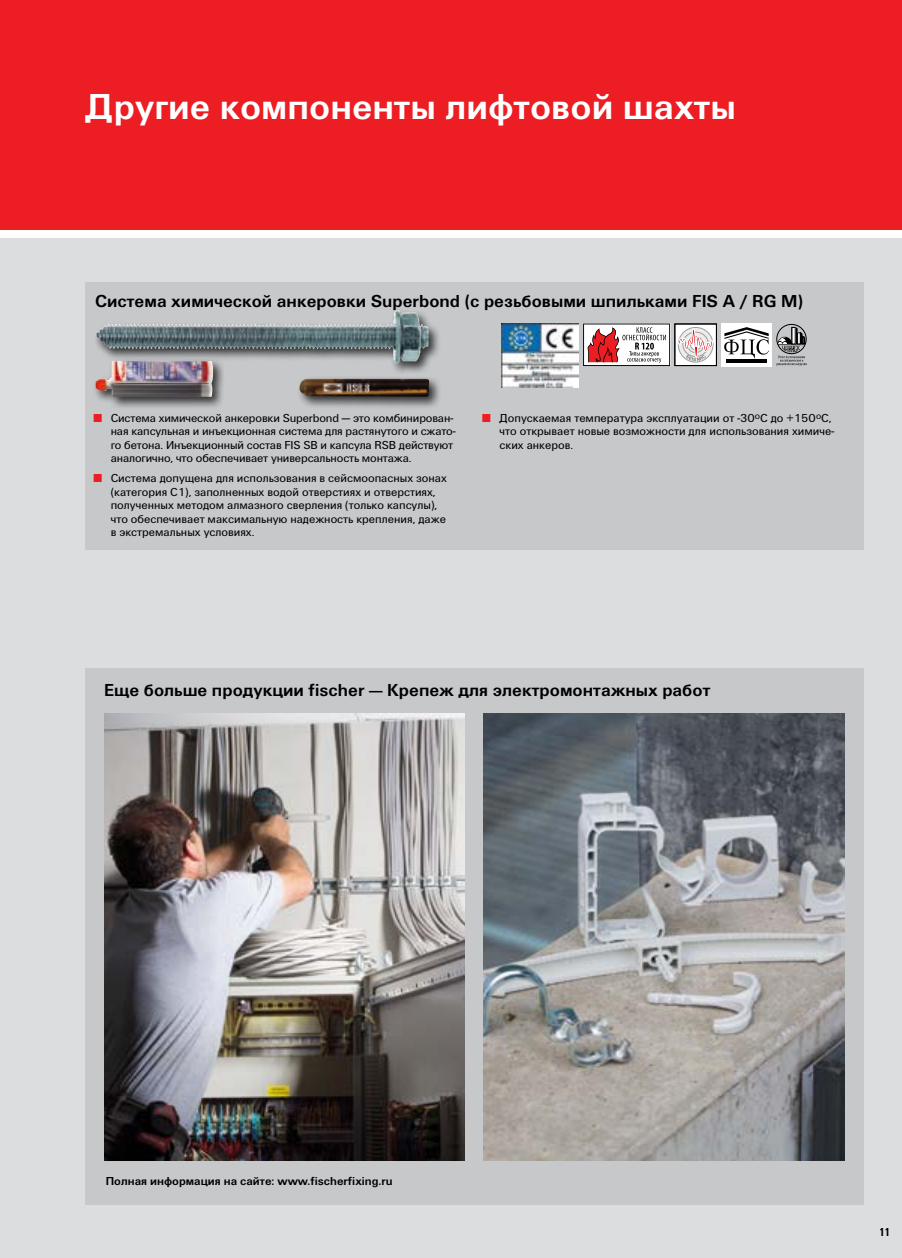
<style>
.page{position:relative;width:902px;height:1258px;background:#fff}
.page>*{position:absolute;margin:0;border:0;box-sizing:border-box;transform-origin:0 0}
.t1{font:700 37.5px "Fi We";color:#fff}
.t2{font:700 18px "Fi We";color:#000}
.t3{font:12px/13.5px "Fi We";color:#000}
.t4{font:700 12px "Fi We";color:#000}
.t5{font:700 condensed 12px "Fi We";color:#000}
.s1{color:#ed1d24}
</style>
<div class="page">
<div style="left:0;top:238px;width:13px;height:1020px;background:#dcddde"></div>
<div style="left:0;top:0;width:13px;height:230px;background:#ed1d24"></div>
<div style="left:13px;top:238px;width:889px;height:1020px;background:#dcddde"></div>
<div style="left:13px;top:0;width:889px;height:230px;background:#ed1d24"></div>
<div style="left:85px;top:282px;width:778px;height:268px;background:#c7c8ca"></div>
<div style="left:95px;top:307px;width:346px;height:68px;background:#000;opacity:.75"></div>
<img style="left:276px;top:310px;width:119px;height:17px">
<div style="left:92px;top:357px;width:133px;height:52px;background:#000;opacity:.75"></div>
<img style="left:95px;top:360px;width:119px;height:37px">
<div style="left:296px;top:375px;width:144px;height:34px;background:#000;opacity:.75"></div>
<img style="left:299px;top:378px;width:130px;height:19px">
<div style="left:85px;top:668px;width:778px;height:536px;background:#c7c8ca"></div>
<img style="left:104px;top:713px;width:360px;height:447px">
<img style="left:484px;top:713px;width:360px;height:447px">
<img style="left:501px;top:323px;width:77px;height:64px">
<svg style="left:583px;top:323px;width:87px;height:43px;background:#cfaaac"></svg>
<div style="left:675px;top:324px;width:41px;height:41px;background:#fff"></div>
<div style="left:678px;top:327px;width:35px;height:35px;border:1px solid #9d9d9c;border-radius:50%"></div>
<svg style="left:677px;top:328px;width:36px;height:33px"></svg>
<div style="left:674px;top:323px;width:43px;height:43px;border:1px solid #000"></div>
<div style="left:721px;top:323px;width:51px;height:44px;background:#fff"></div>
<hr style="left:726px;top:359px;width:40px;height:2px;background:#000">
<hr style="left:726px;top:362px;width:40px;height:1px;background:#000">
<svg style="left:724px;top:327px;width:45px;height:31px"></svg>
<div style="left:776px;top:324px;width:30px;height:30px;border:1px solid #000;border-radius:50%"></div>
<svg style="left:776px;top:327px;width:30px;height:39px"></svg>
<h1 class="t1" style="left:85px;top:92px;width:652px">Другие компоненты лифтовой шахты</h1>
<h2 class="t2" style="left:95px;top:294px;width:709px">Система химической анкеровки Superbond (с резьбовыми шпильками FIS A / RG M)</h2>
<p class="t3" style="left:111px;top:412px;width:346px;text-indent:-17px"><span class="s1">■</span> Система химической анкеровки Superbond — это комбинирован&shy;ная капсульная и инъекционная система для растянутого и сжато&shy;го бетона. Инъекционный состав FIS SB и капсула RSB действуют аналогично, что обеспечивает универсальность монтажа.</p>
<p class="t3" style="left:111px;top:472px;width:338px;text-indent:-17px"><span class="s1">■</span> Система допущена для использования в сейсмоопасных зонах (категория С1), заполненных водой отверстиях и отверстиях, полученных методом алмазного сверления (только капсулы), что обеспечивает максимальную надежность крепления, даже в экстремальных условиях.</p>
<p class="t3" style="left:499px;top:412px;width:336px;text-indent:-17px"><span class="s1">■</span> Допускаемая температура эксплуатации от -30<sup>о</sup>С до +150<sup>о</sup>С, что открывает новые возможности для использования химиче&shy;ских анкеров.</p>
<h2 class="t2" style="left:104px;top:683px;width:608px">Еще больше продукции fischer — Крепеж для электромонтажных работ</h2>
<p class="t4" style="left:106px;top:1176px;width:288px">Полная информация на сайте: www.fischerfixing.ru</p>
<p class="t5" style="left:879px;top:1225px;width:13px">11</p>
</div>
